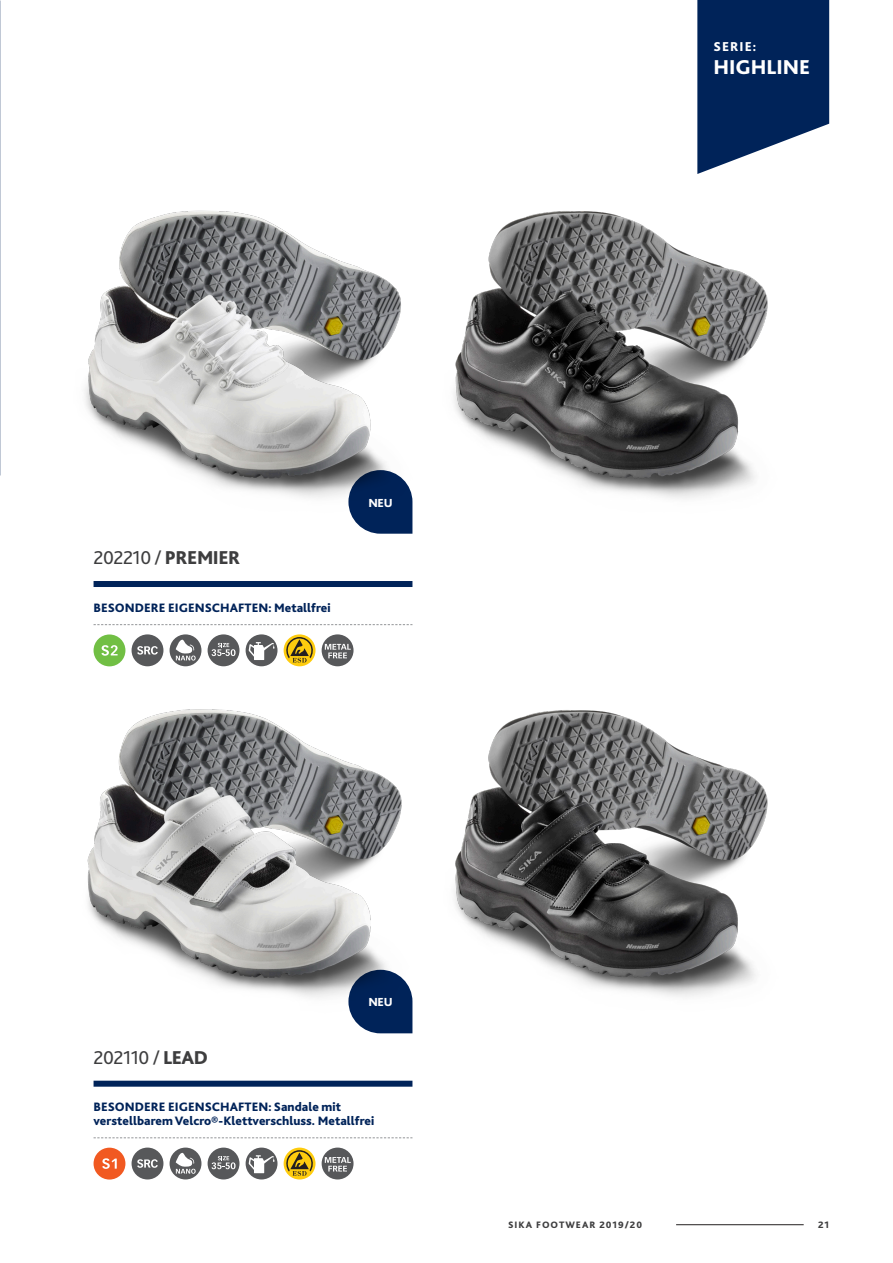
<style>
.page{position:relative;width:893px;height:1263px;background:#fff}
.page>*{position:absolute;margin:0;border:0;box-sizing:border-box;transform-origin:0 0}
.t1{font:800 21px "Bliss 2";color:#fff}
.t2{font:19.5px "Bliss 2";letter-spacing:-.025em;color:#3e3e3f}
.t3{font:800 13.5px "Bliss 2";letter-spacing:.075em;color:#fff}
.t4{font:800 12.75px/13.5px "Bliss 2";color:#002359}
.t5{font:800 12.3px "Bliss 2";letter-spacing:-.025em;color:#fff}
.t6{font:800 9.75px "Bliss 2";letter-spacing:.1em;color:#3e3e3f}
.s1{font-weight:800}
</style>
<div class="page">
<img style="left:84px;top:210px;width:314px;height:324px">
<img style="left:87px;top:624px;width:311px;height:410px">
<img style="left:398px;top:95px;width:432px;height:439px">
<img style="left:398px;top:624px;width:370px;height:410px">
<hr style="left:676px;top:1224px;width:128px;height:1px;background:#231f20">
<svg style="left:697px;top:0;width:132px;height:174px;background:#254371"></svg>
<div style="left:94px;top:1081px;width:318px;height:6px;background:#002359"></div>
<svg style="left:94px;top:1137px;width:318px;height:1px"></svg>
<div style="left:94px;top:1148px;width:31px;height:31px;background:#f15921;border-radius:50%"></div>
<svg style="left:102px;top:1158px;width:15px;height:11px"></svg>
<div style="left:132px;top:1147px;width:31px;height:32px;background:#57585a;border-radius:50%"></div>
<svg style="left:137px;top:1159px;width:21px;height:9px"></svg>
<div style="left:170px;top:1147px;width:31px;height:32px;background:#57585a;border-radius:50%"></div>
<svg style="left:176px;top:1152px;width:20px;height:22px"></svg>
<div style="left:208px;top:1147px;width:31px;height:32px;background:#57585a;border-radius:50%"></div>
<svg style="left:212px;top:1156px;width:24px;height:13px"></svg>
<div style="left:246px;top:1147px;width:31px;height:32px;background:#57585a;border-radius:50%"></div>
<svg style="left:248px;top:1155px;width:27px;height:18px"></svg>
<svg style="left:284px;top:1147px;width:31px;height:32px"></svg>
<svg style="left:285px;top:1150px;width:29px;height:26px"></svg>
<div style="left:322px;top:1147px;width:32px;height:32px;background:#57585a;border-radius:50%"></div>
<svg style="left:325px;top:1157px;width:26px;height:14px"></svg>
<div style="left:94px;top:581px;width:318px;height:6px;background:#002359"></div>
<svg style="left:94px;top:624px;width:318px;height:1px"></svg>
<div style="left:94px;top:634px;width:31px;height:32px;background:#71bf44;border-radius:50%"></div>
<svg style="left:101px;top:645px;width:17px;height:11px"></svg>
<div style="left:132px;top:634px;width:31px;height:32px;background:#57585a;border-radius:50%"></div>
<svg style="left:137px;top:646px;width:21px;height:9px"></svg>
<div style="left:170px;top:634px;width:31px;height:32px;background:#57585a;border-radius:50%"></div>
<svg style="left:176px;top:639px;width:20px;height:21px"></svg>
<div style="left:208px;top:634px;width:31px;height:32px;background:#57585a;border-radius:50%"></div>
<svg style="left:212px;top:643px;width:24px;height:13px"></svg>
<div style="left:246px;top:634px;width:31px;height:32px;background:#57585a;border-radius:50%"></div>
<svg style="left:248px;top:642px;width:27px;height:18px"></svg>
<svg style="left:284px;top:634px;width:31px;height:32px"></svg>
<svg style="left:285px;top:637px;width:29px;height:25px"></svg>
<svg style="left:322px;top:634px;width:32px;height:32px"></svg>
<svg style="left:325px;top:644px;width:26px;height:14px"></svg>
<p class="t3" style="left:713px;top:38px;width:44px">SERIE:</p>
<h1 class="t1" style="left:713px;top:54px;width:98px">HIGHLINE</h1>
<h2 class="t2" style="left:94px;top:545px;width:148px">202210 / <span class="s1">PREMIER</span></h2>
<p class="t4" style="left:94px;top:600px;width:239px">BESONDERE EIGENSCHAFTEN: Metallfrei</p>
<p class="t5" style="left:368px;top:495px;width:26px">NEU</p>
<p class="t5" style="left:368px;top:994px;width:26px">NEU</p>
<h2 class="t2" style="left:94px;top:1045px;width:116px">202110 / <span class="s1">LEAD</span></h2>
<p class="t4" style="left:94px;top:1100px;width:282px">BESONDERE EIGENSCHAFTEN: Sandale mit verstellbarem Velcro®-Klettverschluss. Metallfrei</p>
<p class="t6" style="left:508px;top:1218px;width:135px">SIKA FOOTWEAR 2019/20</p>
<p class="t6" style="left:818px;top:1218px;width:13px">21</p>
</div>
